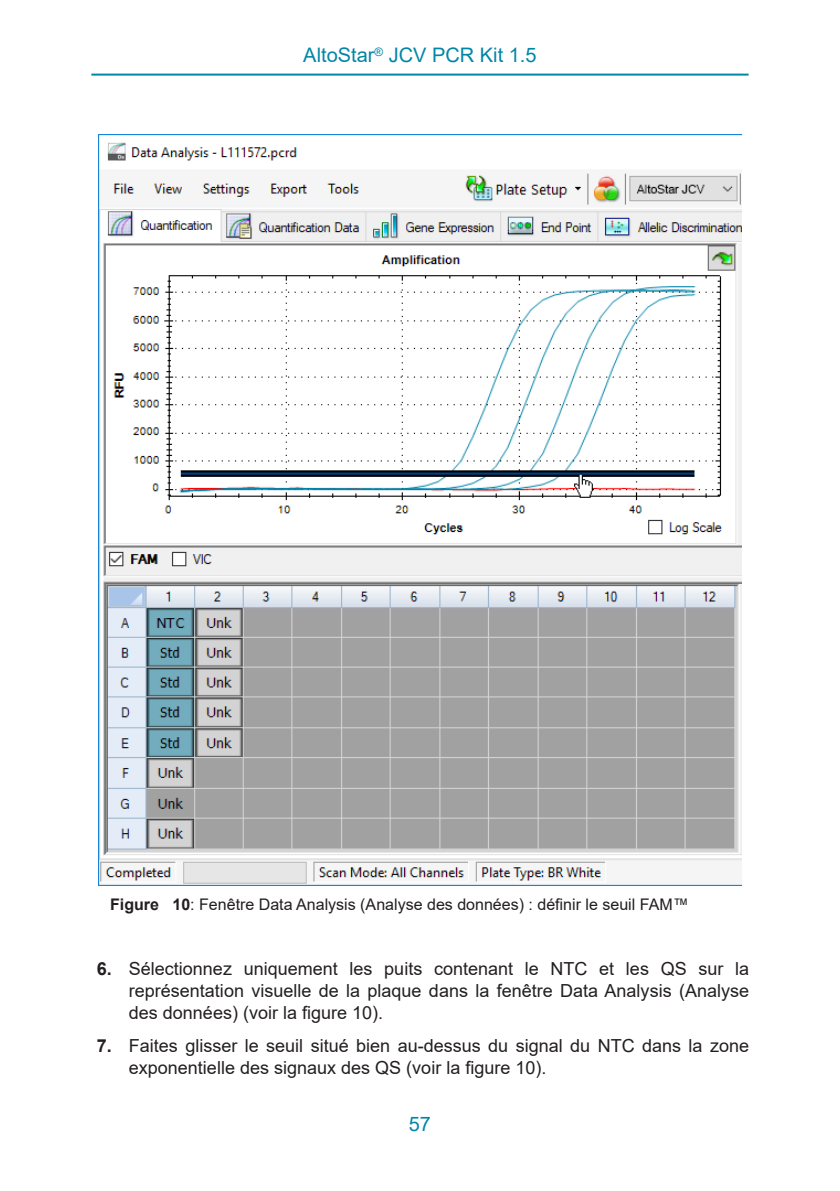
<style>
.page{position:relative;width:840px;height:1191px;background:#fff}
.page>*{position:absolute;margin:0;border:0;box-sizing:border-box;transform-origin:0 0}
.Seitenkopf{font:20px "Arial";color:#0087a6}
.t1{font:18px/22px "Arial";color:#231f20;text-align:justify}
.Titel{font:16px "Arial";color:#231f20}
.s1{font-weight:700}
</style>
<div class="page">
<hr style="left:91px;top:74px;width:657px;height:2px;background:#0087a6">
<img style="left:99px;top:134px;width:641px;height:751px">
<p class="Seitenkopf" style="left:303px;top:41px;width:235px">AltoStar<sup>®</sup> JCV PCR Kit 1.5</p>
<p class="Titel" style="left:110px;top:893px;width:580px"><span class="s1">Figure 10</span>: Fenêtre Data Analysis (Analyse des données) : définir le seuil FAM™</p>
<p class="t1" style="left:129px;top:957px;width:621px;text-indent:-32px"><span class="s1">6.</span> Sélectionnez uniquement les puits contenant le NTC et les QS sur la représentation visuelle de la plaque dans la fenêtre Data Analysis (Analyse des données) (voir la figure 10).</p>
<p class="t1" style="left:129px;top:1034px;width:621px;text-indent:-32px"><span class="s1">7.</span> Faites glisser le seuil situé bien au-dessus du signal du NTC dans la zone exponentielle des signaux des QS (voir la figure 10).</p>
<p class="Seitenkopf" style="left:408px;top:1110px;width:24px">57</p>
</div>
